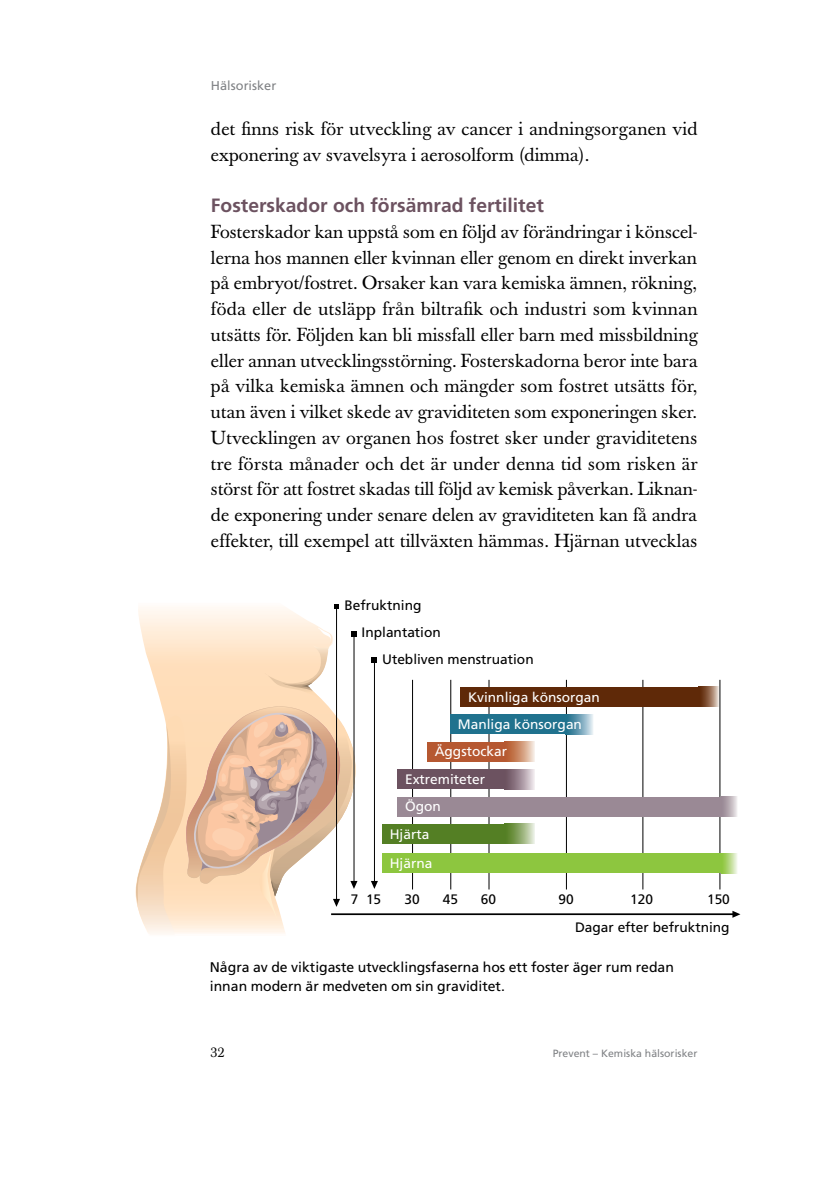
<style>
.page{position:relative;width:839px;height:1186px;background:#fff}
.page>*{position:absolute;margin:0;border:0;box-sizing:border-box;transform-origin:0 0}
.t1{font:700 19.25px "Frutiger LT Pro";color:#6c5260}
.t2{font:18.72px/25.7px "Baskerville Book BQ";letter-spacing:.01em;color:#000}
.t3{font:14px/19.2px "Frutiger LT Pro";color:#000}
.t4{font:14px "Baskerville Book BQ";color:#000}
.t5{font:13.65px "Frutiger LT Pro";color:#000}
.t6{font:13.65px "Frutiger LT Pro";color:#fff}
.t7{font:12.78px "Frutiger LT Pro";color:#808285}
.t8{font:10.5px "Frutiger LT Pro";color:#808285}
</style>
<div class="page">
<hr style="left:719px;top:680px;width:1px;height:209px;background:#000">
<hr style="left:642px;top:680px;width:1px;height:209px;background:#000">
<hr style="left:412px;top:680px;width:1px;height:209px;background:#000">
<hr style="left:450px;top:680px;width:1px;height:209px;background:#000">
<hr style="left:488px;top:680px;width:1px;height:209px;background:#000">
<hr style="left:566px;top:680px;width:1px;height:209px;background:#000">
<svg style="left:138px;top:607px;width:200px;height:20px"></svg>
<hr style="left:336px;top:608px;width:1px;height:292px;background:#000">
<hr style="left:331px;top:913px;width:403px;height:2px;background:#000">
<svg style="left:732px;top:910px;width:8px;height:7px"></svg>
<div style="left:382px;top:853px;width:338px;height:20px;background:#8dc63f"></div>
<svg style="left:720px;top:853px;width:17px;height:20px"></svg>
<div style="left:382px;top:824px;width:122px;height:20px;background:#547f24"></div>
<svg style="left:504px;top:824px;width:31px;height:20px"></svg>
<div style="left:397px;top:796px;width:323px;height:20px;background:#9a8995"></div>
<svg style="left:720px;top:796px;width:17px;height:20px"></svg>
<div style="left:397px;top:769px;width:107px;height:20px;background:#6c5260"></div>
<svg style="left:504px;top:769px;width:31px;height:20px"></svg>
<div style="left:427px;top:741px;width:77px;height:20px;background:#b65831"></div>
<svg style="left:504px;top:741px;width:31px;height:20px"></svg>
<div style="left:450px;top:714px;width:115px;height:20px;background:#20728e"></div>
<div style="left:565px;top:714px;width:28px;height:20px;background:linear-gradient(to right,#096180,#d0dfea)"></div>
<div style="left:460px;top:687px;width:238px;height:20px;background:#5f2908"></div>
<svg style="left:698px;top:687px;width:20px;height:20px"></svg>
<svg style="left:334px;top:604px;width:5px;height:5px"></svg>
<svg style="left:136px;top:627px;width:226px;height:307px"></svg>
<hr style="left:374px;top:662px;width:1px;height:220px;background:#000">
<svg style="left:371px;top:881px;width:7px;height:8px"></svg>
<svg style="left:372px;top:658px;width:5px;height:5px"></svg>
<p class="t7" style="left:211px;top:78px;width:67px">Hälsorisker</p>
<p class="t2" style="left:211px;top:116px;width:488px">det finns risk för utveckling av cancer i andningsorganen vid exponering av svavelsyra i aerosolform (dimma).</p>
<p class="t1" style="left:211px;top:194px;width:334px">Fosterskador och försämrad fertilitet</p>
<p class="t2" style="left:211px;top:219px;width:488px;text-align:justify">Fosterskador kan uppstå som en följd av förändringar i könscel&shy;lerna hos mannen eller kvinnan eller genom en direkt inverkan på embryot/fostret. Orsaker kan vara kemiska ämnen, rökning, föda eller de utsläpp från biltrafik och industri som kvinnan utsätts för. Följden kan bli missfall eller barn med missbildning eller annan utvecklingsstörning. Fosterskadorna beror inte bara på vilka kemiska ämnen och mängder som fostret utsätts för, utan även i vilket skede av graviditeten som exponeringen sker.<br>Utvecklingen av organen hos fostret sker under graviditetens tre första månader och det är under denna tid som risken är störst för att fostret skadas till följd av kemisk påverkan. Liknan&shy;de exponering under senare delen av graviditeten kan få andra effekter, till exempel att tillväxten hämmas. Hjärnan utvecklas</p>
<p class="t5" style="left:344px;top:597px;width:78px">Befruktning</p>
<p class="t5" style="left:361px;top:624px;width:81px">Inplantation</p>
<p class="t5" style="left:382px;top:651px;width:153px">Utebliven menstruation</p>
<p class="t6" style="left:468px;top:689px;width:133px">Kvinnliga könsorgan</p>
<p class="t6" style="left:457px;top:716px;width:126px">Manliga könsorgan</p>
<p class="t6" style="left:434px;top:743px;width:74px">Äggstockar</p>
<p class="t6" style="left:405px;top:771px;width:81px">Extremiteter</p>
<p class="t6" style="left:405px;top:798px;width:37px">Ögon</p>
<p class="t6" style="left:389px;top:826px;width:41px">Hjärta</p>
<p class="t6" style="left:389px;top:855px;width:44px">Hjärna</p>
<p class="t5" style="left:351px;top:891px;width:32px">7 15</p>
<p class="t5" style="left:404px;top:891px;width:17px">30</p>
<p class="t5" style="left:442px;top:891px;width:17px">45</p>
<p class="t5" style="left:481px;top:891px;width:17px">60</p>
<p class="t5" style="left:558px;top:891px;width:17px">90</p>
<p class="t5" style="left:630px;top:891px;width:24px">120</p>
<p class="t5" style="left:706px;top:891px;width:24px">150</p>
<p class="t5" style="left:575px;top:919px;width:156px">Dagar efter befruktning</p>
<p class="t3" style="left:210px;top:957px;width:465px">Några av de viktigaste utvecklingsfaserna hos ett foster äger rum redan innan modern är medveten om sin graviditet.</p>
<p class="t4" style="left:211px;top:1044px;width:15px">32</p>
<p class="t8" style="left:552px;top:1047px;width:146px">Prevent – Kemiska hälsorisker</p>
</div>
